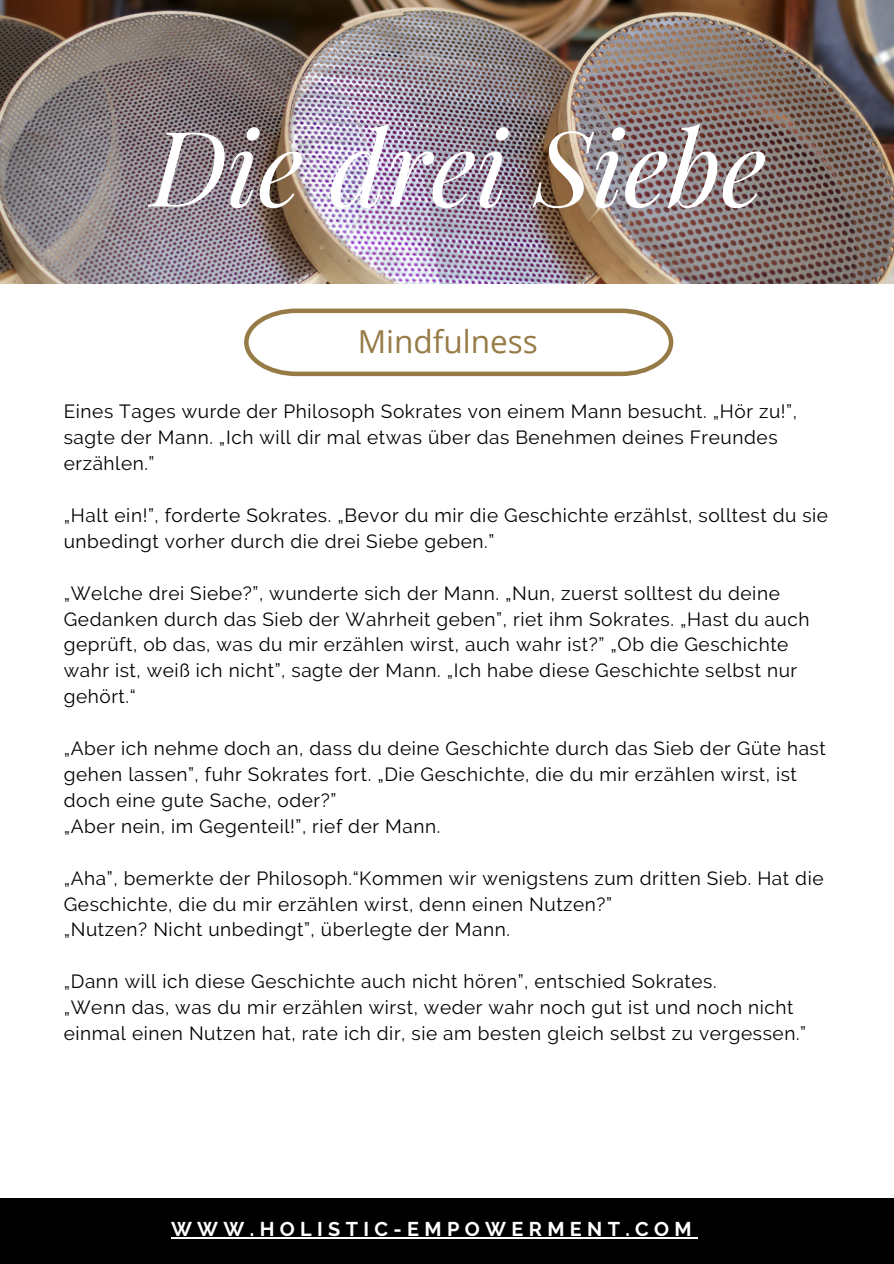
<style>
.page{position:relative;width:894px;height:1264px;background:#fff}
.page>*{position:absolute;margin:0;border:0;box-sizing:border-box;transform-origin:0 0}
.t1{font:italic 104.55px "Playfair Display";color:#fff}
.t2{font:31.5px "Open Sans";color:#977b47}
.t3{font:700 19.8px "Raleway";letter-spacing:.27em;color:#fff}
.t4{font:19.05px/26px "Raleway";letter-spacing:.03em;color:#000}
</style>
<div class="page">
<img style="left:0;top:0;width:893px;height:284px">
<div style="left:0;top:1198px;width:893px;height:65px;background:#000"></div>
<svg style="left:244px;top:308px;width:429px;height:68px"></svg>
<hr style="left:171px;top:1237px;width:526px;height:1px;background:#fff">
<h1 class="t1" style="left:151px;top:94px;width:616px">Die drei Siebe</h1>
<h2 class="t2" style="left:357px;top:319px;width:182px">Mindfulness</h2>
<p class="t4" style="left:64px;top:398px;width:734px">Eines Tages wurde der Philosoph Sokrates von einem Mann besucht. „Hör zu!”, sagte der Mann. „Ich will dir mal etwas über das Benehmen deines Freundes erzählen.”</p>
<p class="t4" style="left:64px;top:502px;width:765px">„Halt ein!”, forderte Sokrates. „Bevor du mir die Geschichte erzählst, solltest du sie unbedingt vorher durch die drei Siebe geben.”</p>
<p class="t4" style="left:64px;top:580px;width:747px">„Welche drei Siebe?”, wunderte sich der Mann. „Nun, zuerst solltest du deine Gedanken durch das Sieb der Wahrheit geben”, riet ihm Sokrates. „Hast du auch geprüft, ob das, was du mir erzählen wirst, auch wahr ist?” „Ob die Geschichte wahr ist, weiß ich nicht”, sagte der Mann. „Ich habe diese Geschichte selbst nur gehört.“</p>
<p class="t4" style="left:64px;top:735px;width:763px">„Aber ich nehme doch an, dass du deine Geschichte durch das Sieb der Güte hast gehen lassen”, fuhr Sokrates fort. „Die Geschichte, die du mir erzählen wirst, ist doch eine gute Sache, oder?”<br>„Aber nein, im Gegenteil!”, rief der Mann.</p>
<p class="t4" style="left:64px;top:865px;width:761px">„Aha”, bemerkte der Philosoph.“Kommen wir wenigstens zum dritten Sieb. Hat die<br>Geschichte, die du mir erzählen wirst, denn einen Nutzen?”<br>„Nutzen? Nicht unbedingt”, überlegte der Mann.</p>
<p class="t4" style="left:64px;top:968px;width:743px">„Dann will ich diese Geschichte auch nicht hören”, entschied Sokrates.<br>„Wenn das, was du mir erzählen wirst, weder wahr noch gut ist und noch nicht einmal einen Nutzen hat, rate ich dir, sie am besten gleich selbst zu vergessen.”</p>
<p class="t3" style="left:171px;top:1217px;width:522px">WWW.HOLISTIC-EMPOWERMENT.COM</p>
</div>
